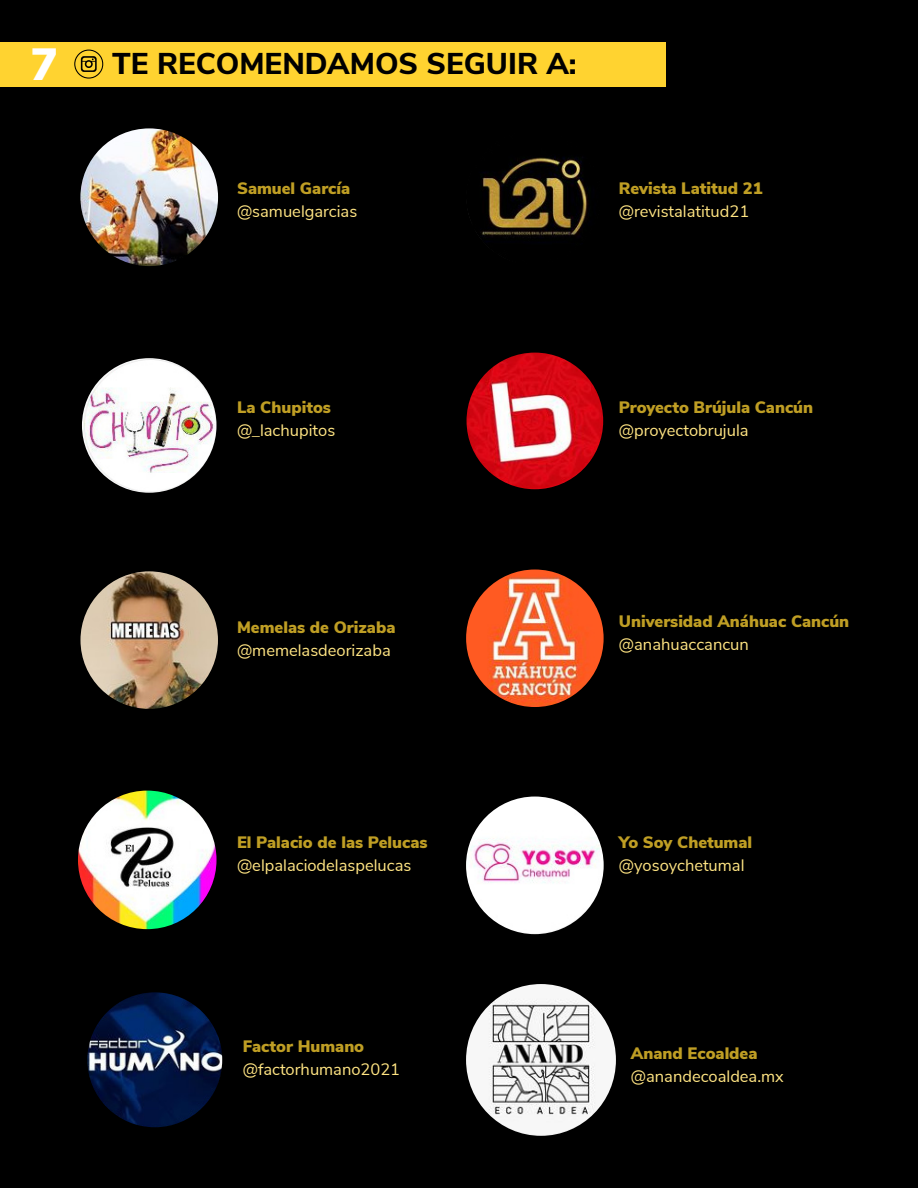
<style>
.page{position:relative;width:918px;height:1188px;background:#000}
.page>*{position:absolute;margin:0;border:0;box-sizing:border-box;transform-origin:0 0}
.t1{font:800 30px "Nunito Sans";color:#000}
.t2{font:16.5px "Nunito Sans";color:#ffe583}
.t3{font:900 16.5px "Nunito Sans";color:#bf9e24}
.s1{font-weight:900;font-size:45px;color:#fff}
</style>
<div class="page">
<div style="left:0;top:42px;width:666px;height:44px;background:#ffd330"></div>
<svg style="left:74px;top:50px;width:29px;height:29px"></svg>
<img style="left:80px;top:128px;width:138px;height:138px;border-radius:69px">
<img style="left:87px;top:992px;width:135px;height:135px;border-radius:67px">
<img style="left:466px;top:797px;width:138px;height:137px;border-radius:69px">
<img style="left:467px;top:353px;width:136px;height:136px;border-radius:68px">
<img style="left:80px;top:571px;width:138px;height:138px;border-radius:69px">
<img style="left:78px;top:791px;width:139px;height:138px;border-radius:69px">
<img style="left:82px;top:358px;width:135px;height:135px;border-radius:67px">
<img style="left:466px;top:570px;width:138px;height:137px;border-radius:69px">
<img style="left:467px;top:130px;width:135px;height:135px;border-radius:68px">
<img style="left:466px;top:984px;width:150px;height:152px">
<h1 class="t1" style="left:31px;top:41px;width:548px"><span class="s1">7</span> TE RECOMENDAMOS SEGUIR A:</h1>
<p class="t3" style="left:237px;top:176px;width:115px">Samuel García</p>
<p class="t2" style="left:237px;top:199px;width:122px">@samuelgarcias</p>
<p class="t3" style="left:619px;top:176px;width:145px">Revista Latitud 21</p>
<p class="t2" style="left:619px;top:199px;width:132px">@revistalatitud21</p>
<p class="t3" style="left:237px;top:395px;width:95px">La Chupitos</p>
<p class="t2" style="left:237px;top:418px;width:100px">@_lachupitos</p>
<p class="t3" style="left:237px;top:615px;width:160px">Memelas de Orizaba</p>
<p class="t2" style="left:237px;top:638px;width:155px">@memelasdeorizaba</p>
<p class="t3" style="left:237px;top:830px;width:192px">El Palacio de las Pelucas</p>
<p class="t2" style="left:237px;top:853px;width:176px">@elpalaciodelaspelucas</p>
<p class="t3" style="left:243px;top:1034px;width:123px">Factor Humano</p>
<p class="t2" style="left:243px;top:1057px;width:159px">@factorhumano2021</p>
<p class="t3" style="left:619px;top:395px;width:196px">Proyecto Brújula Cancún</p>
<p class="t2" style="left:619px;top:418px;width:131px">@proyectobrujula</p>
<p class="t3" style="left:619px;top:610px;width:232px">Universidad Anáhuac Cancún</p>
<p class="t2" style="left:619px;top:633px;width:131px">@anahuaccancun</p>
<p class="t3" style="left:619px;top:830px;width:135px">Yo Soy Chetumal</p>
<p class="t2" style="left:619px;top:853px;width:127px">@yosoychetumal</p>
<p class="t3" style="left:631px;top:1041px;width:128px">Anand Ecoaldea</p>
<p class="t2" style="left:631px;top:1064px;width:154px">@anandecoaldea.mx</p>
</div>
